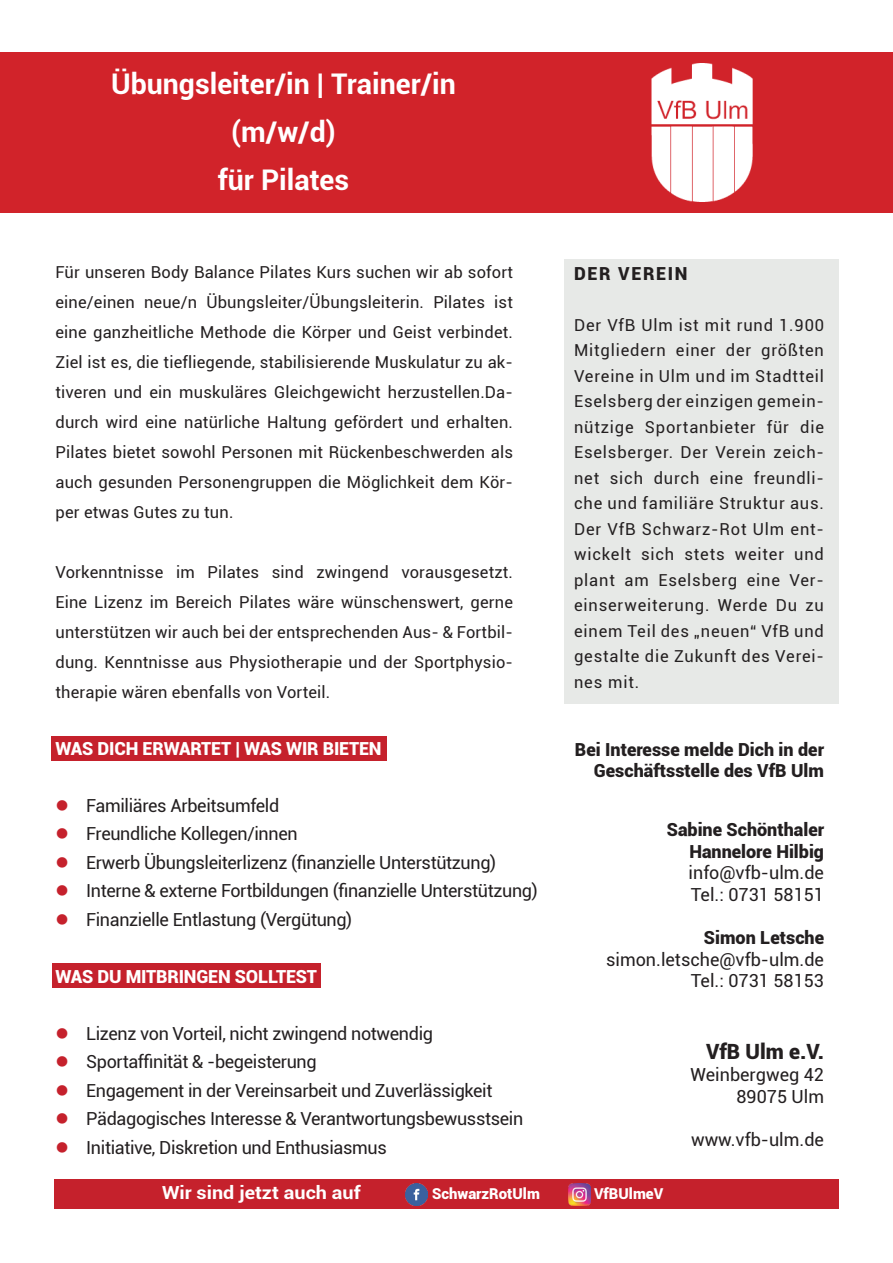
<style>
.page{position:relative;width:893px;height:1263px;background:#fff}
.page>*{position:absolute;margin:0;border:0;box-sizing:border-box;transform-origin:0 0}
.t1{font:700 28.5px/48px "Roboto";color:#fff;text-align:center}
.t2{font:900 21px "Roboto";color:#231f20}
.t3{font:18px "Roboto";letter-spacing:-.02em;color:#231f20}
.t4{font:18px/21.6px "Roboto";color:#231f20;text-align:right}
.t5{font:900 18px/21.6px "Roboto";color:#231f20;text-align:right}
.t6{font:900 18px "Roboto";letter-spacing:-.01em;color:#fff}
.t7{font:700 18px "Roboto";color:#fff;scale:1.1 1}
.t8{font:900 18px "Roboto";letter-spacing:.09em;color:#231f20}
.t9{font:16.5px/25.5px "Roboto";letter-spacing:.01em;color:#231f20;text-align:justify}
.t10{font:900 15px "Roboto";color:#fff}
.s1{color:#c5212c}
</style>
<div class="page">
<div style="left:55px;top:53px;width:457px;height:160px;background:#d1232a"></div>
<div style="left:565px;top:260px;width:274px;height:444px;background:#e7e9e7"></div>
<div style="left:52px;top:736px;width:335px;height:25px;background:#c5212c"></div>
<div style="left:52px;top:963px;width:268px;height:25px;background:#c5212c"></div>
<div style="left:54px;top:1179px;width:785px;height:30px;background:#c5212c"></div>
<img style="left:406px;top:1183px;width:22px;height:22px">
<img style="left:569px;top:1183px;width:21px;height:22px">
<div style="left:512px;top:53px;width:381px;height:160px;background:#d1232a"></div>
<div style="left:0;top:53px;width:56px;height:160px;background:#d1232a"></div>
<img style="left:652px;top:64px;width:100px;height:138px">
<h1 class="t1" style="left:111px;top:58px;width:346px">Übungsleiter/in | Trainer/in (m/w/d)<br>für Pilates</h1>
<p class="t9" style="left:56px;top:257px;width:459px;line-height:30px">Für unseren Body Balance Pilates Kurs suchen wir ab sofort eine/einen neue/n Übungsleiter/Übungsleiterin. Pilates ist eine ganzheitliche Methode die Körper und Geist verbindet.<br>Ziel ist es, die tiefliegende, stabilisierende Muskulatur zu ak&shy;tiveren und ein muskuläres Gleichgewicht herzustellen.Da&shy;durch wird eine natürliche Haltung gefördert und erhalten.<br>Pilates bietet sowohl Personen mit Rückenbeschwerden als auch gesunden Personengruppen die Möglichkeit dem Kör&shy;per etwas Gutes zu tun.</p>
<p class="t9" style="left:56px;top:557px;width:459px;line-height:30px">Vorkenntnisse im Pilates sind zwingend vorausgesetzt.<br>Eine Lizenz im Bereich Pilates wäre wünschenswert, gerne unterstützen wir auch bei der entsprechenden Aus- &amp; Fortbil&shy;dung. Kenntnisse aus Physiotherapie und der Sportphysio&shy;therapie wären ebenfalls von Vorteil.</p>
<p class="t6" style="left:56px;top:735px;width:328px">WAS DICH ERWARTET | WAS WIR BIETEN</p>
<p class="t3" style="left:56px;top:793px;width:225px"><span class="s1">●</span> Familiäres Arbeitsumfeld</p>
<p class="t3" style="left:56px;top:821px;width:244px"><span class="s1">●</span> Freundliche Kollegen/innen</p>
<p class="t3" style="left:56px;top:850px;width:442px"><span class="s1">●</span> Erwerb Übungsleiterlizenz (finanzielle Unterstützung)</p>
<p class="t3" style="left:56px;top:878px;width:484px"><span class="s1">●</span> Interne &amp; externe Fortbildungen (finanzielle Unterstützung)</p>
<p class="t3" style="left:56px;top:907px;width:298px"><span class="s1">●</span> Finanzielle Entlastung (Vergütung)</p>
<p class="t6" style="left:56px;top:963px;width:263px">WAS DU MITBRINGEN SOLLTEST</p>
<p class="t3" style="left:56px;top:1021px;width:379px"><span class="s1">●</span> Lizenz von Vorteil, nicht zwingend notwendig</p>
<p class="t3" style="left:56px;top:1049px;width:263px"><span class="s1">●</span> Sportaffinität &amp; -begeisterung</p>
<p class="t3" style="left:56px;top:1078px;width:438px"><span class="s1">●</span> Engagement in der Vereinsarbeit und Zuverlässigkeit</p>
<p class="t3" style="left:56px;top:1106px;width:469px"><span class="s1">●</span> Pädagogisches Interesse &amp; Verantwortungsbewusstsein</p>
<p class="t3" style="left:56px;top:1135px;width:333px"><span class="s1">●</span> Initiative, Diskretion und Enthusiasmus</p>
<p class="t8" style="left:574px;top:260px;width:115px">DER VEREIN</p>
<p class="t9" style="left:574px;top:311px;width:251px">Der VfB Ulm ist mit rund 1.900<br>Mitgliedern einer der größten Vereine in Ulm und im Stadtteil Eselsberg der einzigen gemein&shy;nützige Sportanbieter für die Eselsberger. Der Verein zeich&shy;net sich durch eine freundli&shy;che und familiäre Struktur aus.<br>Der VfB Schwarz-Rot Ulm ent&shy;wickelt sich stets weiter und plant am Eselsberg eine Ver&shy;einserweiterung. Werde Du zu einem Teil des „neuen“ VfB und gestalte die Zukunft des Verei&shy;nes mit.</p>
<p class="t5" style="left:575px;top:738px;width:251px">Bei Interesse melde Dich in der<br>Geschäftsstelle des VfB Ulm</p>
<p class="t5" style="left:667px;top:818px;width:159px">Sabine Schönthaler<br>Hannelore Hilbig</p>
<p class="t4" style="left:689px;top:861px;width:137px;text-align:left">info@vfb-ulm.de<br>Tel.: 0731 58151</p>
<p class="t5" style="left:704px;top:926px;width:122px">Simon Letsche</p>
<p class="t4" style="left:606px;top:948px;width:219px">simon.letsche@vfb-ulm.de<br>Tel.: 0731 58153</p>
<p class="t2" style="left:706px;top:1037px;width:120px">VfB Ulm e.V.</p>
<p class="t4" style="left:691px;top:1063px;width:135px">Weinbergweg 42<br>89075 Ulm</p>
<p class="t4" style="left:691px;top:1128px;width:134px">www.vfb-ulm.de</p>
<p class="t7" style="left:162px;top:1180px;width:182px">Wir sind jetzt auch auf</p>
<p class="t10" style="left:432px;top:1183px;width:109px">SchwarzRotUlm</p>
<p class="t10" style="left:594px;top:1183px;width:71px">VfBUlmeV</p>
</div>
